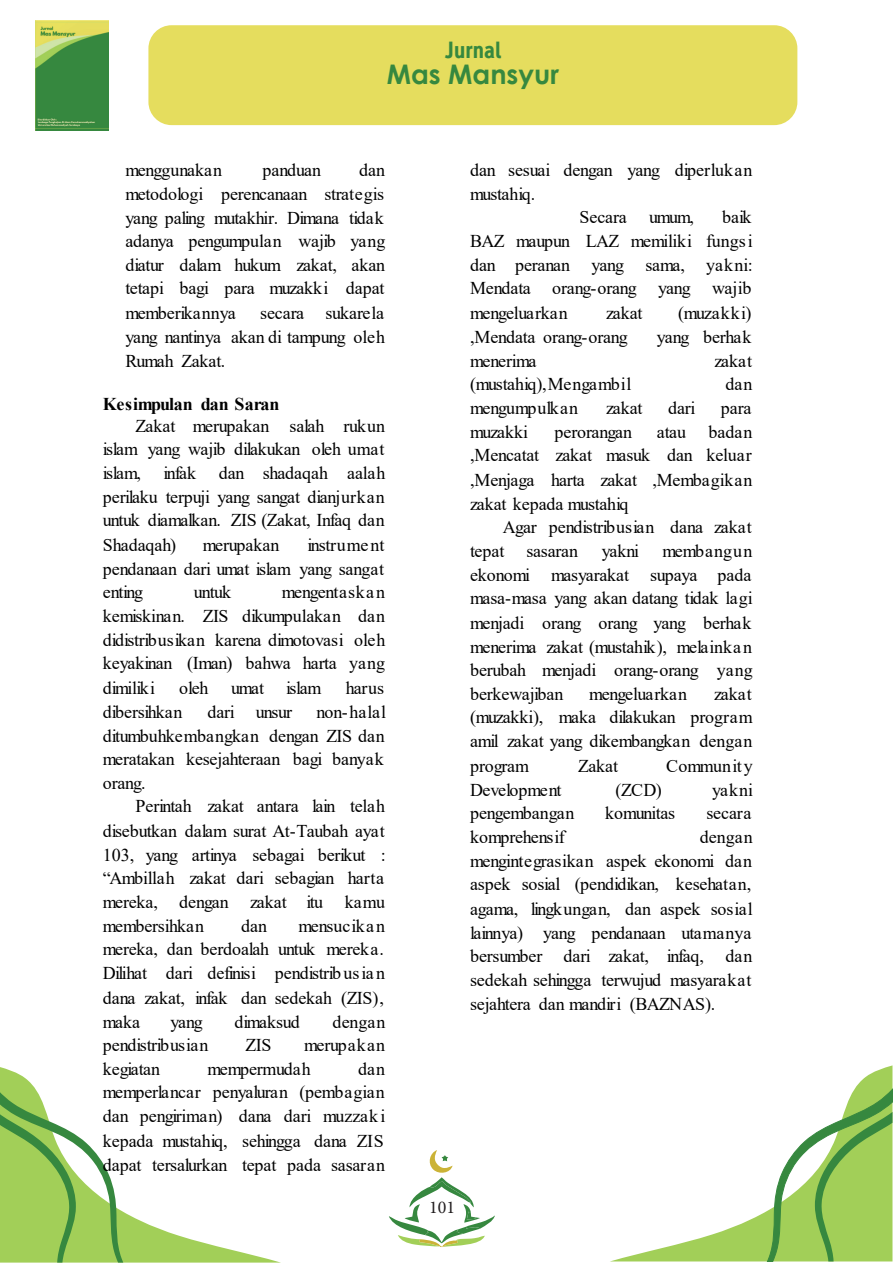
<style>
.page{position:relative;width:893px;height:1263px;background:#fff}
.page>*{position:absolute;margin:0;border:0;box-sizing:border-box;transform-origin:0 0}
.t1{font:700 27px "Century Gothic";color:#36883f}
.t2{font:700 21px "Deansgate Condensed";color:#36883f}
.t3{font:18px/23.9px "Times New Roman";letter-spacing:-.005em;color:#000;text-align:justify}
.t4{font:18px "Times New Roman";letter-spacing:-.03em;color:#000}
.t5{font:18px "Times New Roman";letter-spacing:.025em;color:#000}
.t6{font:18px "Times New Roman";letter-spacing:-.065em;color:#000}
.t7{font:18px "Times New Roman";letter-spacing:-.035em;color:#000}
.t8{font:18px "Minion Pro";color:#231f20}
.s1{font-weight:700}
</style>
<div class="page">
<svg style="left:612px;top:1065px;width:280px;height:196px"></svg>
<svg style="left:767px;top:1088px;width:126px;height:174px"></svg>
<svg style="left:0;top:1067px;width:279px;height:195px"></svg>
<svg style="left:0;top:1090px;width:123px;height:172px"></svg>
<svg style="left:389px;top:1150px;width:106px;height:97px"></svg>
<div style="left:148px;top:25px;width:649px;height:100px;background:#e5dd5e;border-radius:23px"></div>
<img style="left:35px;top:21px;width:73px;height:109px">
<p class="t2" style="left:445px;top:33px;width:58px">Jurnal</p>
<h1 class="t1" style="left:387px;top:54px;width:174px">Mas Mansyur</h1>
<p class="t3" style="left:125px;top:158px;width:262px;text-indent:234px">dan metodologi perencanaan strategis yang paling mutakhir. Dimana tidak adanya pengumpulan wajib yang diatur dalam hukum zakat, akan tetapi bagi para muzakki dapat memberikannya</p>
<p class="t3" style="left:125px;top:158px;width:98px">menggunakan</p>
<p class="t3" style="left:263px;top:158px;width:60px">panduan</p>
<p class="t3" style="left:125px;top:301px;width:261px;text-indent:135px">secara sukarela yang nantinya akan di tampung oleh Rumah Zakat.</p>
<p class="t3" style="left:135px;top:393px;width:251px;line-height:21.5px;text-indent:-33px"><span class="s1">Kesimpulan dan Saran<br></span>Zakat merupakan salah rukun</p>
<p class="t3" style="left:103px;top:437px;width:283px">islam yang wajib dilakukan oleh umat islam,</p>
<p class="t3" style="left:103px;top:461px;width:284px;text-indent:116px">dan shadaqah aalah perilaku terpuji yang sangat dianjurkan untuk diamalkan. ZIS (Zakat, Infaq dan Shadaqah)</p>
<p class="t3" style="left:164px;top:461px;width:34px">infak</p>
<p class="t3" style="left:103px;top:533px;width:283px;text-indent:205px">instrument pendanaan dari umat islam yang sangat enting</p>
<p class="t3" style="left:203px;top:533px;width:78px">merupakan</p>
<p class="t3" style="left:103px;top:580px;width:284px;text-indent:179px">mengentaskan kemiskinan. ZIS dikumpulakan dan didistribusikan karena dimotovasi oleh keyakinan (Iman) bahwa harta yang dimiliki</p>
<p class="t3" style="left:194px;top:580px;width:39px">untuk</p>
<p class="t3" style="left:179px;top:676px;width:31px">oleh</p>
<p class="t6" style="left:231px;top:675px;width:92px">umat islam</p>
<p class="t3" style="left:346px;top:676px;width:40px">harus</p>
<p class="t3" style="left:103px;top:699px;width:81px">dibersihkan</p>
<p class="t3" style="left:207px;top:699px;width:86px">dari unsur</p>
<p class="t3" style="left:317px;top:699px;width:71px">non-halal</p>
<p class="t3" style="left:103px;top:723px;width:284px">ditumbuhkembangkan dengan ZIS dan</p>
<p class="t3" style="left:103px;top:747px;width:282px">meratakan kesejahteraan bagi banyak</p>
<p class="t3" style="left:103px;top:770px;width:44px">orang.</p>
<p class="t3" style="left:135px;top:794px;width:251px">Perintah zakat antara lain telah</p>
<p class="t3" style="left:103px;top:819px;width:283px">disebutkan dalam surat At-Taubah ayat</p>
<p class="t3" style="left:103px;top:842px;width:284px">103, yang artinya sebagai berikut :</p>
<p class="t3" style="left:103px;top:866px;width:283px">“Ambillah zakat dari sebagian harta</p>
<p class="t3" style="left:103px;top:890px;width:284px">mereka, dengan zakat itu kamu</p>
<p class="t3" style="left:103px;top:913px;width:103px">membersihkan</p>
<p class="t3" style="left:241px;top:913px;width:27px">dan</p>
<p class="t3" style="left:103px;top:913px;width:284px;text-indent:196px">mensucikan mereka, dan berdoalah untuk mereka.<br>Dilihat dari definisi pendistribusian dana zakat, infak dan sedekah (ZIS), maka</p>
<p class="t3" style="left:170px;top:1009px;width:34px">yang</p>
<p class="t3" style="left:234px;top:1009px;width:67px">dimaksud</p>
<p class="t3" style="left:332px;top:1009px;width:55px">dengan</p>
<p class="t3" style="left:103px;top:1032px;width:107px">pendistribusian</p>
<p class="t3" style="left:246px;top:1032px;width:27px">ZIS</p>
<p class="t5" style="left:304px;top:1032px;width:82px">merupakan</p>
<p class="t3" style="left:103px;top:1056px;width:59px">kegiatan</p>
<p class="t3" style="left:207px;top:1056px;width:105px">mempermudah</p>
<p class="t3" style="left:103px;top:1056px;width:284px;text-indent:255px">dan memperlancar penyaluran (pembagian dan pengiriman) dana dari muzzaki kepada mustahiq, sehingga dana ZIS dapat tersalurkan tepat pada sasaran</p>
<p class="t3" style="left:470px;top:158px;width:284px">dan sesuai dengan yang diperlukan</p>
<p class="t4" style="left:470px;top:181px;width:67px">mustahiq.</p>
<p class="t3" style="left:579px;top:205px;width:116px">Secara umum,</p>
<p class="t3" style="left:470px;top:205px;width:284px;text-indent:252px">baik BAZ maupun LAZ memiliki fungsi dan peranan yang sama, yakni:<br>Mendata orang-orang yang wajib mengeluarkan</p>
<p class="t3" style="left:606px;top:301px;width:38px">zakat</p>
<p class="t5" style="left:678px;top:300px;width:75px">(muzakki)</p>
<p class="t3" style="left:470px;top:324px;width:159px">,Mendata orang-orang</p>
<p class="t3" style="left:657px;top:324px;width:96px">yang berhak</p>
<p class="t4" style="left:470px;top:348px;width:68px">menerima</p>
<p class="t3" style="left:714px;top:348px;width:39px">zakat</p>
<p class="t3" style="left:470px;top:372px;width:163px">(mustahiq),Mengambil</p>
<p class="t3" style="left:725px;top:372px;width:28px">dan</p>
<p class="t3" style="left:470px;top:395px;width:109px">mengumpulkan</p>
<p class="t3" style="left:606px;top:395px;width:38px">zakat</p>
<p class="t3" style="left:668px;top:395px;width:29px">dari</p>
<p class="t3" style="left:721px;top:395px;width:32px">para</p>
<p class="t7" style="left:470px;top:419px;width:59px">muzakki</p>
<p class="t3" style="left:554px;top:419px;width:79px">perorangan</p>
<p class="t3" style="left:657px;top:419px;width:31px">atau</p>
<p class="t3" style="left:709px;top:419px;width:45px">badan</p>
<p class="t3" style="left:470px;top:443px;width:283px">,Mencatat zakat masuk dan keluar</p>
<p class="t3" style="left:470px;top:467px;width:284px">,Menjaga harta zakat ,Membagikan</p>
<p class="t3" style="left:470px;top:491px;width:160px">zakat kepada mustahiq</p>
<p class="t3" style="left:503px;top:515px;width:250px">Agar pendistribusian dana zakat</p>
<p class="t3" style="left:470px;top:538px;width:109px">tepat sasaran</p>
<p class="t3" style="left:602px;top:538px;width:39px">yakni</p>
<p class="t3" style="left:470px;top:538px;width:284px;text-indent:192px">membangun ekonomi masyarakat supaya pada masa-masa yang akan datang tidak lagi menjadi orang orang yang berhak menerima zakat (mustahik), melainkan berubah menjadi orang-orang yang berkewajiban</p>
<p class="t3" style="left:470px;top:681px;width:284px;text-indent:244px">zakat (muzakki), maka dilakukan program amil zakat yang dikembangkan dengan program</p>
<p class="t3" style="left:589px;top:681px;width:99px">mengeluarkan</p>
<p class="t3" style="left:578px;top:753px;width:41px">Zakat</p>
<p class="t3" style="left:666px;top:753px;width:88px">Community</p>
<p class="t3" style="left:470px;top:777px;width:93px">Development</p>
<p class="t3" style="left:615px;top:777px;width:48px">(ZCD)</p>
<p class="t3" style="left:712px;top:777px;width:42px">yakni</p>
<p class="t3" style="left:470px;top:801px;width:106px">pengembangan</p>
<p class="t4" style="left:605px;top:800px;width:72px">komunitas</p>
<p class="t3" style="left:706px;top:801px;width:47px">secara</p>
<p class="t3" style="left:470px;top:824px;width:96px">komprehensif</p>
<p class="t3" style="left:470px;top:824px;width:284px;text-indent:230px">dengan mengintegrasikan aspek ekonomi dan aspek sosial (pendidikan, kesehatan, agama, lingkungan, dan aspek sosial lainnya) yang pendanaan utamanya bersumber dari zakat, infaq, dan sedekah sehingga terwujud masyarakat sejahtera dan mandiri (BAZNAS).</p>
<p class="t8" style="left:429px;top:1195px;width:27px">101</p>
</div>
